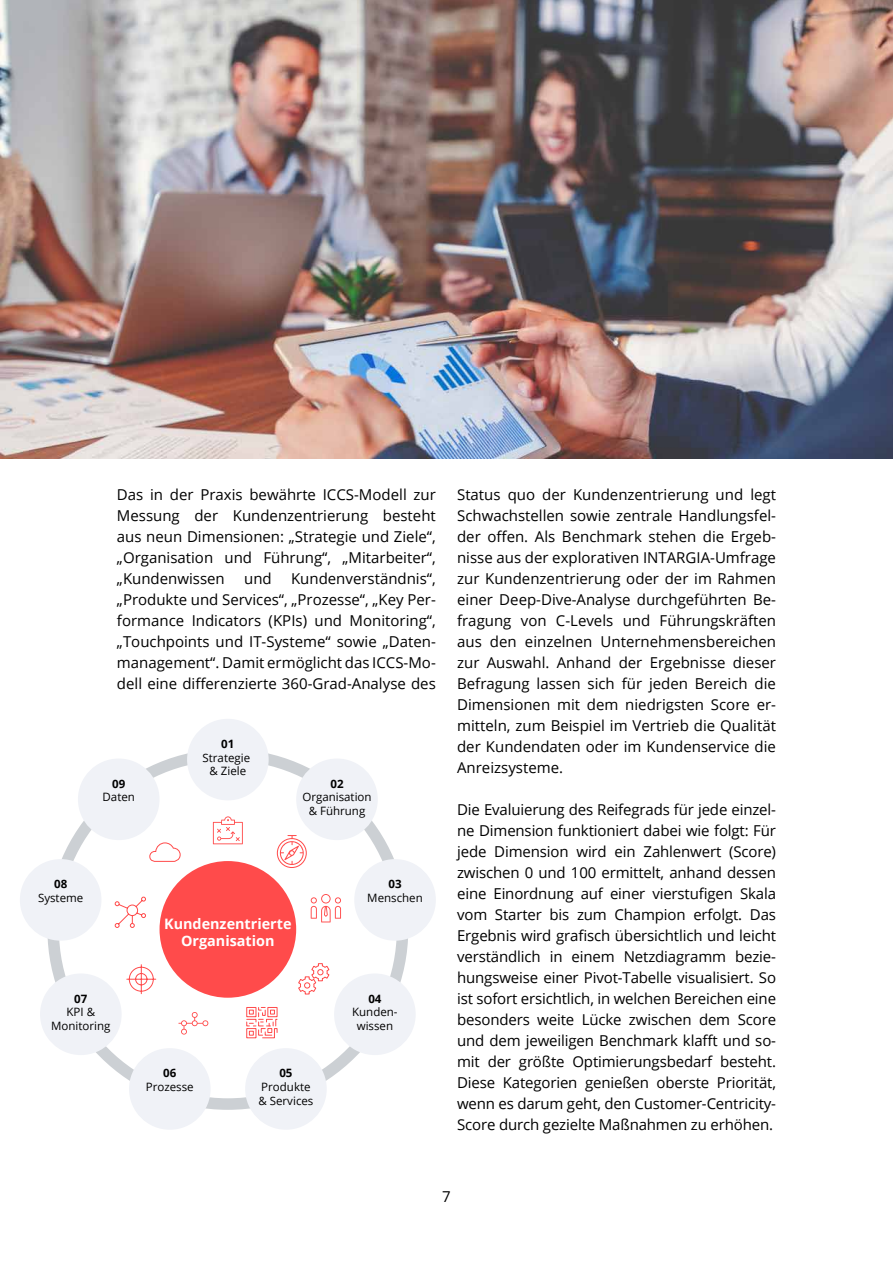
<style>
.page{position:relative;width:893px;height:1263px;background:#fff}
.page>*{position:absolute;margin:0;border:0;box-sizing:border-box;transform-origin:0 0}
.t1{font:15px/21px "Open Sans";color:#000;text-align:justify}
.t2{font:700 14.4px/17.2px "Open Sans";color:#fff;text-align:center}
.t3{font:11.55px/13.8px "Open Sans";color:#000;text-align:center}
.t4{font:700 11.55px "Open Sans";color:#000}
</style>
<div class="page">
<div style="left:187px;top:719px;width:82px;height:81px;background:#f0f2f7;border-radius:50%"></div>
<div style="left:296px;top:758px;width:82px;height:82px;background:#f0f2f7;border-radius:50%"></div>
<div style="left:354px;top:859px;width:82px;height:82px;background:#f0f2f7;border-radius:50%"></div>
<div style="left:334px;top:973px;width:82px;height:82px;background:#f0f2f7;border-radius:50%"></div>
<div style="left:245px;top:1048px;width:82px;height:82px;background:#f0f2f7;border-radius:50%"></div>
<div style="left:129px;top:1048px;width:82px;height:82px;background:#f0f2f7;border-radius:50%"></div>
<div style="left:40px;top:973px;width:82px;height:82px;background:#f0f2f7;border-radius:50%"></div>
<div style="left:20px;top:859px;width:81px;height:82px;background:#f0f2f7;border-radius:50%"></div>
<div style="left:78px;top:758px;width:82px;height:82px;background:#f0f2f7;border-radius:50%"></div>
<div style="left:160px;top:861px;width:136px;height:137px;background:#ff4b4b;border-radius:50%"></div>
<svg style="left:149px;top:842px;width:32px;height:20px"></svg>
<svg style="left:126px;top:964px;width:31px;height:30px"></svg>
<svg style="left:298px;top:963px;width:32px;height:32px"></svg>
<svg style="left:114px;top:896px;width:32px;height:32px"></svg>
<svg style="left:311px;top:894px;width:30px;height:28px"></svg>
<svg style="left:246px;top:1007px;width:32px;height:32px"></svg>
<svg style="left:213px;top:816px;width:30px;height:28px"></svg>
<svg style="left:178px;top:1012px;width:30px;height:22px"></svg>
<svg style="left:277px;top:835px;width:30px;height:33px"></svg>
<img style="left:0;top:0;width:893px;height:458px">
<p class="t1" style="left:117px;top:484px;width:320px">Das in der Praxis bewährte ICCS-Modell zur Messung der Kundenzentrierung besteht aus neun Dimensionen: „Strategie und Ziele“, „Organisation und Führung“, „Mitarbeiter“, „Kundenwissen</p>
<p class="t1" style="left:117px;top:568px;width:320px;text-indent:174px">Kundenverständnis“, „Produkte und Services“, „Prozesse“, „Key Per&shy;formance Indicators (KPIs) und Monitoring“, „Touchpoints und IT-Systeme“ sowie „Daten&shy;management“. Damit ermöglicht das ICCS-Mo&shy;dell eine differenzierte 360-Grad-Analyse des</p>
<p class="t1" style="left:244px;top:568px;width:29px">und</p>
<p class="t4" style="left:112px;top:775px;width:15px">09</p>
<p class="t3" style="left:103px;top:790px;width:34px">Daten</p>
<p class="t4" style="left:221px;top:735px;width:15px">01</p>
<p class="t3" style="left:203px;top:750px;width:49px">Strategie &amp; Ziele</p>
<p class="t4" style="left:330px;top:775px;width:15px">02</p>
<p class="t3" style="left:302px;top:790px;width:71px">Organisation &amp; Führung</p>
<p class="t4" style="left:54px;top:876px;width:15px">08</p>
<p class="t3" style="left:38px;top:890px;width:47px">Systeme</p>
<p class="t4" style="left:74px;top:990px;width:15px">07</p>
<p class="t3" style="left:51px;top:1005px;width:61px">KPI &amp;<br>Monitoring</p>
<p class="t2" style="left:164px;top:915px;width:129px">Kundenzentrierte<br>Organisation</p>
<p class="t4" style="left:163px;top:1065px;width:15px">06</p>
<p class="t3" style="left:146px;top:1079px;width:49px">Prozesse</p>
<p class="t4" style="left:279px;top:1065px;width:15px">05</p>
<p class="t3" style="left:258px;top:1079px;width:56px;text-align:left">Produkte &amp; Services</p>
<p class="t4" style="left:388px;top:876px;width:15px">03</p>
<p class="t3" style="left:367px;top:890px;width:57px">Menschen</p>
<p class="t4" style="left:368px;top:990px;width:15px">04</p>
<p class="t3" style="left:352px;top:1005px;width:47px">Kunden&shy;wissen</p>
<p class="t1" style="left:457px;top:484px;width:320px">Status quo der Kundenzentrierung und legt Schwachstellen sowie zentrale Handlungsfel&shy;der offen. Als Benchmark stehen die Ergeb&shy;nisse aus der explorativen INTARGIA-Umfrage zur Kundenzentrierung oder der im Rahmen einer Deep-Dive-Analyse durchgeführten Be&shy;fragung von C-Levels und Führungskräften aus den einzelnen Unternehmensbereichen zur Auswahl. Anhand der Ergebnisse dieser Befragung lassen sich für jeden Bereich die Dimensionen mit dem niedrigsten Score er&shy;mitteln, zum Beispiel im Vertrieb die Qualität der Kundendaten oder im Kundenservice die Anreizsysteme.</p>
<p class="t1" style="left:457px;top:799px;width:320px">Die Evaluierung des Reifegrads für jede einzel&shy;ne Dimension funktioniert dabei wie folgt: Für jede Dimension wird ein Zahlenwert (Score) zwischen 0 und 100 ermittelt, anhand dessen eine Einordnung auf einer vierstufigen Skala vom Starter bis zum Champion erfolgt. Das Ergebnis wird grafisch übersichtlich und leicht verständlich in einem Netzdiagramm bezie&shy;hungsweise einer Pivot-Tabelle visualisiert. So ist sofort ersichtlich, in welchen Bereichen eine besonders weite Lücke zwischen dem Score und dem jeweiligen Benchmark klafft und so&shy;mit der größte Optimierungsbedarf besteht.<br>Diese Kategorien genießen oberste Priorität, wenn es darum geht, den Customer-Centricity-Score durch gezielte Maßnahmen zu erhöhen.</p>
<p class="t1" style="left:442px;top:1186px;width:10px">7</p>
</div>
